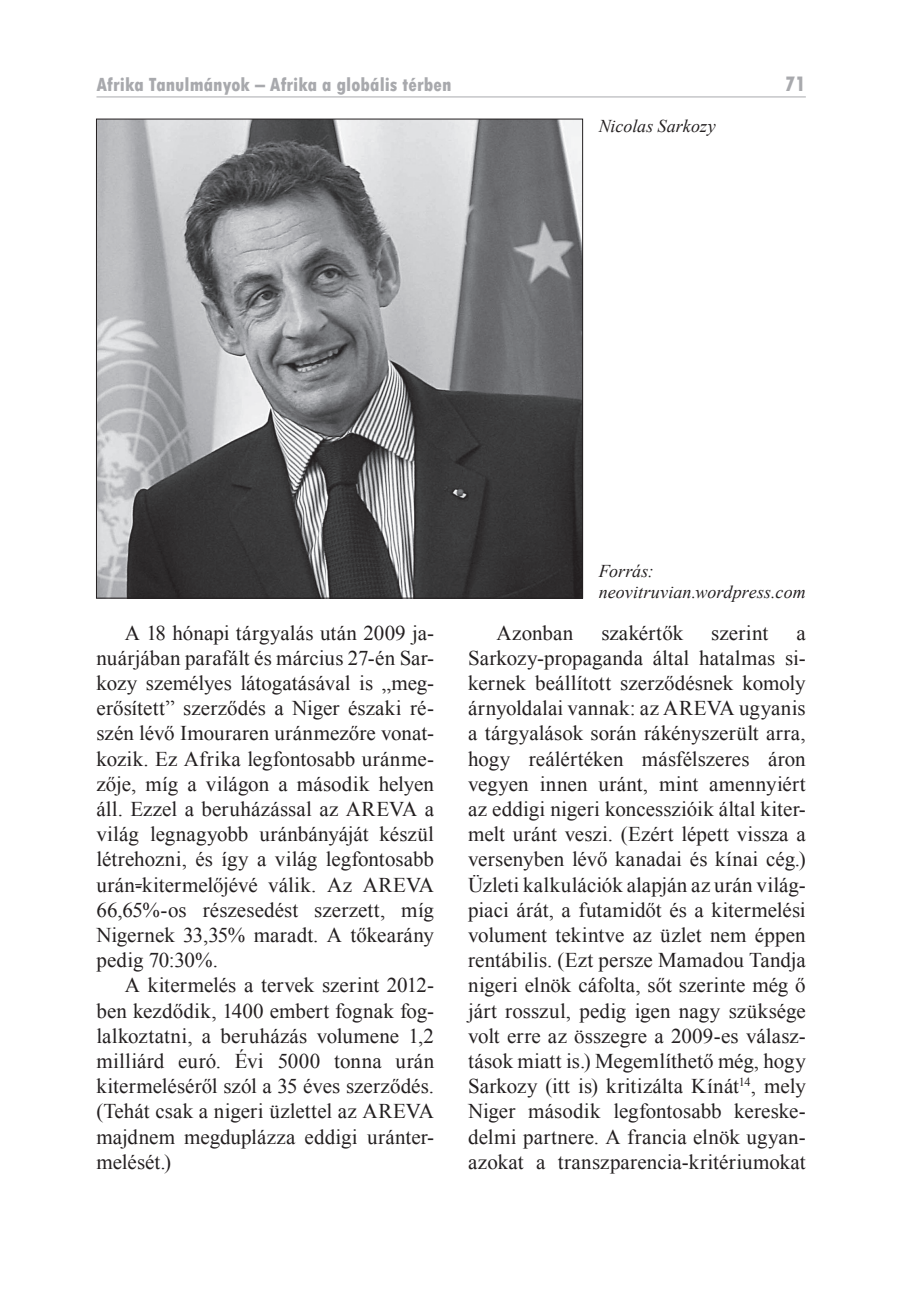
<style>
.page{position:relative;width:908px;height:1304px;background:#fff}
.page>*{position:absolute;margin:0;border:0;box-sizing:border-box;transform-origin:0 0}
.t1{font:800 condensed 22px "Tw Cen";color:#a8a9ad}
.t2{font:21px/25.2px "Times New Roman";letter-spacing:.005em;color:#231f20;text-align:justify}
.t3{font:800 condensed 20px "Tw Cen";letter-spacing:.01em;color:#a8a9ad}
.t4{font:italic 18px/21.6px "Times New Roman";letter-spacing:.005em;color:#231f20}
</style>
<div class="page">
<hr style="left:96px;top:97px;width:709px;height:1px;background:#a8a9ad">
<img style="left:98px;top:121px;width:483px;height:476px">
<p class="t3" style="left:96px;top:73px;width:356px">Afrika Tanulmányok – Afrika a globális térben</p>
<p class="t1" style="left:784px;top:71px;width:23px">71</p>
<p class="t4" style="left:598px;top:114px;width:118px">Nicolas Sarkozy</p>
<p class="t2" style="left:96px;top:620px;width:339px;text-indent:28px">A 18 hónapi tárgyalás után 2009 ja&shy;nuárjában parafált és március 27-én Sar&shy;kozy személyes látogatásával is „meg&shy;erősített” szerződés a Niger északi ré&shy;szén lévő Imouraren uránmezőre vonat&shy;kozik. Ez Afrika legfontosabb uránme&shy;zője, míg a világon a második helyen áll. Ezzel a beruházással az AREVA a világ legnagyobb uránbányáját készül létrehozni, és így a világ legfontosabb urán-kitermelőjévé válik. Az AREVA 66,65%-os részesedést szerzett, míg Nigernek 33,35% maradt. A tőkearány pedig 70:30%.</p>
<p class="t2" style="left:96px;top:972px;width:339px;text-indent:28px">A kitermelés a tervek szerint 2012- ben kezdődik, 1400 embert fognak fog&shy;lalkoztatni, a beruházás volumene 1,2 milliárd euró. Évi 5000 tonna urán kitermeléséről szól a 35 éves szerződés. (Tehát csak a nigeri üzlettel az AREVA majdnem megduplázza eddigi uránter&shy;melését.)</p>
<p class="t4" style="left:598px;top:559px;width:208px">Forrás: neovitruvian.wordpress.com</p>
<p class="t2" style="left:496px;top:620px;width:78px">Azonban</p>
<p class="t2" style="left:601px;top:620px;width:83px">szakértők</p>
<p class="t2" style="left:711px;top:620px;width:59px">szerint</p>
<p class="t2" style="left:468px;top:620px;width:339px;text-indent:328px">a Sarkozy-propaganda által hatalmas si&shy;kernek beállított szerződésnek komoly árnyoldalai vannak: az AREVA ugyanis a tárgyalások során rákényszerült arra, hogy reálértéken másfélszeres áron vegyen innen uránt, mint amennyiért az eddigi nigeri koncesszióik által kiter&shy;melt uránt veszi. (Ezért lépett vissza a versenyben lévő kanadai és kínai cég.)<br>Üzleti kalkulációk alapján az urán világ&shy;piaci árát, a futamidőt és a kitermelési volument tekintve az üzlet nem éppen rentábilis. (Ezt persze Mamadou Tandja nigeri elnök cáfolta, sőt szerinte még ő járt rosszul, pedig igen nagy szüksége volt erre az összegre a 2009-es válasz&shy;tások miatt is.) Megemlíthető még, hogy Sarkozy (itt is) kritizálta Kínát<sup>14</sup>, mely Niger második legfontosabb kereske&shy;delmi partnere. A francia elnök ugyan&shy;azokat a transzparencia-kritériumokat</p>
</div>
